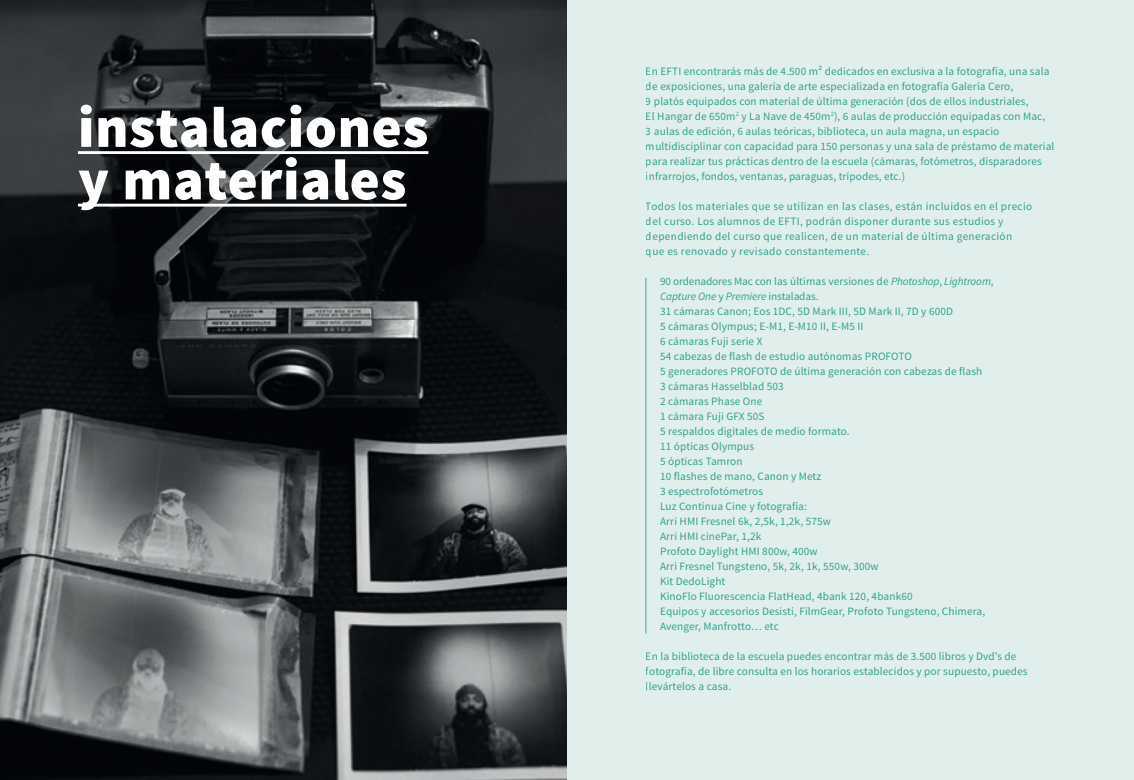
<style>
.page{position:relative;width:1134px;height:780px;background:#e1efec}
.page>*{position:absolute;margin:0;border:0;box-sizing:border-box;transform-origin:0 0}
.t1{font:900 57.5px/52.5px "Source Sans Pro";letter-spacing:.01em;color:#fff}
.t2{font:11.25px/15px "Source Sans Pro";letter-spacing:.01em;color:#38ac99}
.t3{font:11.25px/15px "Source Sans Pro";letter-spacing:.03em;color:#38ac99}
.s1{font-style:italic}
</style>
<div class="page">
<img style="left:0;top:0;width:567px;height:780px">
<hr style="left:78px;top:151px;width:350px;height:3px;background:#fff">
<hr style="left:78px;top:204px;width:328px;height:2px;background:#fff">
<hr style="left:645px;top:278px;width:1px;height:355px;background:#38ac99">
<h1 class="t1" style="left:78px;top:104px;width:352px">instalaciones y materiales</h1>
<p class="t2" style="left:646px;top:64px;width:410px">En EFTI encontrarás más de 4.500 m² dedicados en exclusiva a la fotografía, una sala de exposiciones, una galería de arte especializada en fotografía Galería Cero,<br>9 platós equipados con material de última generación (dos de ellos industriales,<br>El Hangar de 650m<sup>2</sup> y La Nave de 450m<sup>2</sup>), 6 aulas de producción equipadas con Mac,<br>3 aulas de edición, 6 aulas teóricas, biblioteca, un aula magna, un espacio multidisciplinar con capacidad para 150 personas y una sala de préstamo de material para realizar tus prácticas dentro de la escuela (cámaras, fotómetros, disparadores infrarrojos, fondos, ventanas, paraguas, trípodes, etc.)</p>
<p class="t3" style="left:646px;top:199px;width:388px">Todos los materiales que se utilizan en las clases, están incluidos en el precio del curso. Los alumnos de EFTI, podrán disponer durante sus estudios y dependiendo del curso que realicen, de un material de última generación que es renovado y revisado constantemente.</p>
<p class="t2" style="left:660px;top:274px;width:335px">90 ordenadores Mac con las últimas versiones de <span class="s1">Photoshop</span>, <span class="s1">Lightroom</span>, <span class="s1">Capture One</span> y <span class="s1">Premiere</span> instaladas.<br>31 cámaras Canon; Eos 1DC, 5D Mark III, 5D Mark II, 7D y 600D<br>5 cámaras Olympus; E-M1, E-M10 II, E-M5 II<br>6 cámaras Fuji serie X<br>54 cabezas de flash de estudio autónomas PROFOTO<br>5 generadores PROFOTO de última generación con cabezas de flash<br>3 cámaras Hasselblad 503<br>2 cámaras Phase One<br>1 cámara Fuji GFX 50S<br>5 respaldos digitales de medio formato.<br>11 ópticas Olympus<br>5 ópticas Tamron<br>10 flashes de mano, Canon y Metz<br>3 espectrofotómetros<br>Luz Continua Cine y fotografía:<br>Arri HMI Fresnel 6k, 2,5k, 1,2k, 575w<br>Arri HMI cinePar, 1,2k<br>Profoto Daylight HMI 800w, 400w<br>Arri Fresnel Tungsteno, 5k, 2k, 1k, 550w, 300w<br>Kit DedoLight<br>KinoFlo Fluorescencia FlatHead, 4bank 120, 4bank60<br>Equipos y accesorios Desisti, FilmGear, Profoto Tungsteno, Chimera, Avenger, Manfrotto… etc</p>
<p class="t2" style="left:646px;top:649px;width:383px">En la biblioteca de la escuela puedes encontrar más de 3.500 libros y Dvd’s de fotografía, de libre consulta en los horarios establecidos y por supuesto, puedes llevártelos a casa.</p>
</div>
